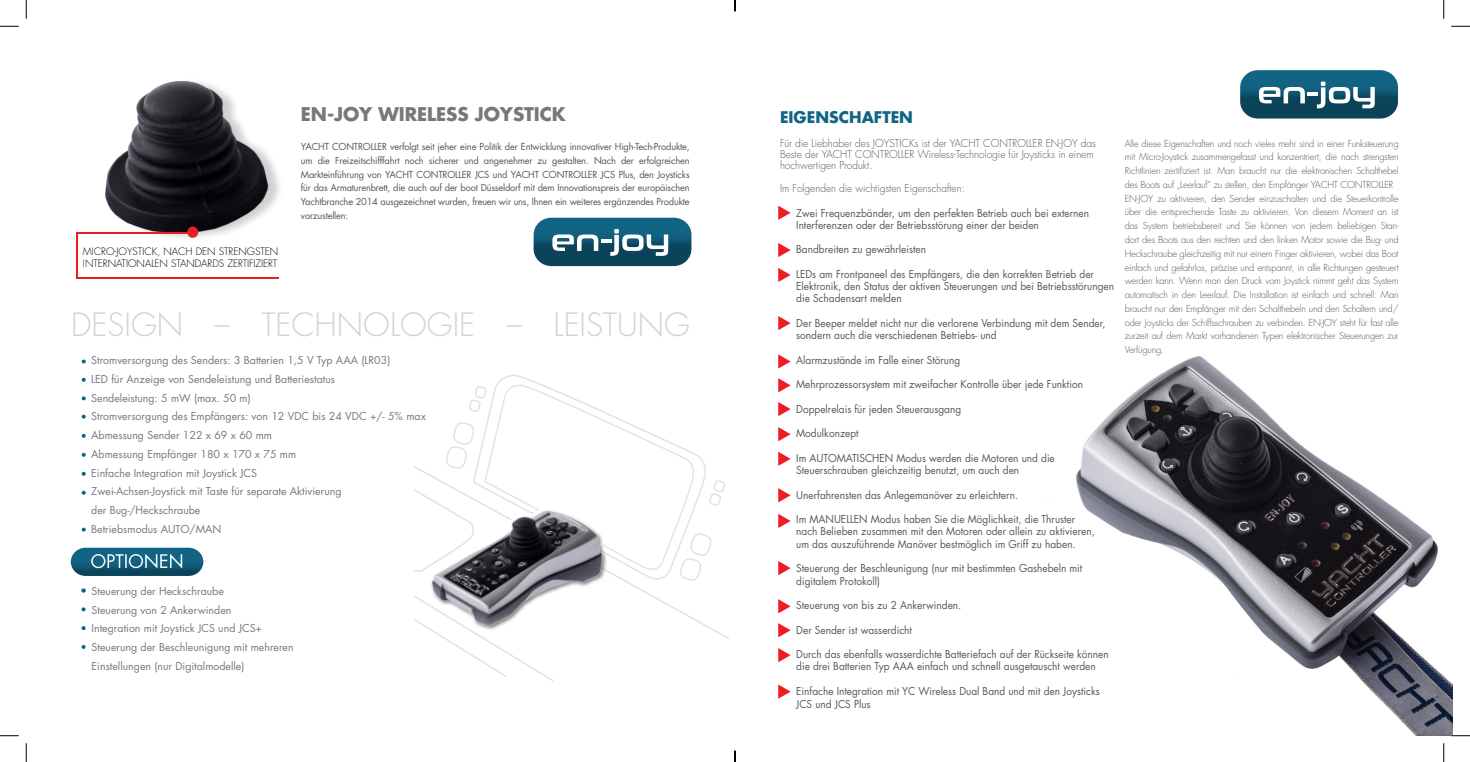
<style>
.page{position:relative;width:1470px;height:762px;background:#fff}
.page>*{position:absolute;margin:0;border:0;box-sizing:border-box;transform-origin:0 0}
.t1{font:300 31.25px "Futura Std";color:#d1d2d4}
.t2{font:700 18.38px "Futura Std";letter-spacing:-.005em;color:#76787b}
.t3{font:700 15.62px "Futura Std";color:#126485}
.t4{font:10.62px/12.2px "Futura Std";color:#57585a;scale:.95 1}
.t5{font:10.62px "Futura Std";color:#76787b}
.t6{font:300 10.62px/11.2px "Futura Std";color:#57585a;scale:.95 1}
.t7{font:300 10px "Futura Std";letter-spacing:-.005em;color:#000}
.t8{font:300 9.38px/13.8px "Futura Std";letter-spacing:-.02em;color:#57585a;text-align:justify}
.t9{font:9.38px/13.8px "Futura Std";letter-spacing:-.02em;color:#57585a;text-align:justify}
</style>
<div class="page">
<img style="left:1076px;top:356px;width:376px;height:379px">
<svg style="left:778px;top:205px;width:13px;height:15px"></svg>
<svg style="left:778px;top:243px;width:13px;height:14px"></svg>
<svg style="left:778px;top:268px;width:13px;height:14px"></svg>
<svg style="left:778px;top:316px;width:13px;height:14px"></svg>
<svg style="left:778px;top:354px;width:13px;height:14px"></svg>
<svg style="left:778px;top:378px;width:13px;height:14px"></svg>
<svg style="left:778px;top:402px;width:13px;height:14px"></svg>
<svg style="left:778px;top:427px;width:13px;height:14px"></svg>
<svg style="left:778px;top:488px;width:13px;height:14px"></svg>
<svg style="left:778px;top:514px;width:13px;height:13px"></svg>
<svg style="left:778px;top:561px;width:13px;height:14px"></svg>
<svg style="left:778px;top:599px;width:13px;height:14px"></svg>
<svg style="left:534px;top:217px;width:157px;height:49px;background:#387188"></svg>
<svg style="left:1240px;top:70px;width:158px;height:48px;background:#377087"></svg>
<img style="left:105px;top:81px;width:175px;height:157px">
<hr style="left:76px;top:232px;width:122px;height:2px;background:#ee1d23">
<hr style="left:76px;top:277px;width:203px;height:2px;background:#ee1d23">
<div style="left:187px;top:226px;width:11px;height:12px;background:#ee1d23;border-radius:50%"></div>
<hr style="left:76px;top:232px;width:2px;height:47px;background:#ee1d23">
<svg style="left:778px;top:623px;width:13px;height:14px"></svg>
<svg style="left:778px;top:648px;width:13px;height:14px"></svg>
<svg style="left:778px;top:684px;width:13px;height:14px"></svg>
<svg style="left:778px;top:451px;width:13px;height:14px"></svg>
<svg style="left:414px;top:384px;width:315px;height:297px"></svg>
<svg style="left:81px;top:607px;width:5px;height:4px"></svg>
<svg style="left:81px;top:626px;width:5px;height:3px"></svg>
<svg style="left:81px;top:645px;width:5px;height:3px"></svg>
<svg style="left:81px;top:588px;width:5px;height:4px"></svg>
<svg style="left:82px;top:527px;width:4px;height:4px"></svg>
<svg style="left:82px;top:490px;width:4px;height:4px"></svg>
<svg style="left:82px;top:471px;width:4px;height:4px"></svg>
<svg style="left:82px;top:452px;width:4px;height:4px"></svg>
<svg style="left:82px;top:433px;width:4px;height:4px"></svg>
<svg style="left:82px;top:414px;width:4px;height:4px"></svg>
<svg style="left:82px;top:396px;width:4px;height:4px"></svg>
<svg style="left:82px;top:377px;width:4px;height:4px"></svg>
<svg style="left:82px;top:359px;width:4px;height:4px"></svg>
<svg style="left:71px;top:547px;width:132px;height:28px;background:#37758e"></svg>
<svg style="left:0;top:25px;width:19px;height:2px"></svg>
<svg style="left:1451px;top:25px;width:19px;height:2px"></svg>
<svg style="left:0;top:735px;width:19px;height:1px"></svg>
<svg style="left:1451px;top:734px;width:19px;height:2px"></svg>
<svg style="left:25px;top:0;width:2px;height:19px"></svg>
<svg style="left:25px;top:743px;width:2px;height:18px"></svg>
<svg style="left:1443px;top:0;width:1px;height:19px"></svg>
<svg style="left:1443px;top:743px;width:1px;height:18px"></svg>
<svg style="left:734px;top:0;width:2px;height:11px"></svg>
<svg style="left:734px;top:750px;width:2px;height:11px"></svg>
<p class="t2" style="left:301px;top:102px;width:266px">EN-JOY WIRELESS JOYSTICK</p>
<p class="t9" style="left:301px;top:140px;width:390px">YACHT CONTROLLER verfolgt seit jeher eine Politik der Entwicklung innovativer High-Tech-Produkte, um die Freizeitschifffahrt noch sicherer und angenehmer zu gestalten. Nach der erfolgreichen Markteinführung von YACHT CONTROLLER JCS und YACHT CONTROLLER JCS Plus, den Joysticks für das Armaturenbrett, die auch auf der boot Düsseldorf mit dem Innovationspreis der europäischen Yachtbranche 2014 ausgezeichnet wurden, freuen wir uns, Ihnen ein weiteres ergänzendes Produkte vorzustellen:</p>
<p class="t8" style="left:1125px;top:136px;width:275px">Alle diese Eigenschaften und noch vieles mehr sind in einer Funksteuerung mit Micro-Joystick zusammengefasst und konzentriert, die nach strengsten Richtlinien zertifiziert ist. Man braucht nur die elektronischen Schalthebel des Boots auf „Leerlauf“ zu stellen, den Empfänger YACHT CONTROLLER</p>
<p class="t3" style="left:780px;top:106px;width:135px">EIGENSCHAFTEN</p>
<p class="t6" style="left:780px;top:137px;width:334px">Für die Liebhaber des JOYSTICKs ist der YACHT CONTROLLER EN-JOY das<br>Beste der YACHT CONTROLLER Wireless-Technologie für Joysticks in einem hochwertigen Produkt.</p>
<p class="t6" style="left:780px;top:182px;width:196px">Im Folgenden die wichtigsten Eigenschaften:</p>
<p class="t4" style="left:796px;top:206px;width:310px">Zwei Frequenzbänder, um den perfekten Betrieb auch bei externen<br>Interferenzen oder der Betriebsstörung einer der beiden</p>
<p class="t4" style="left:796px;top:243px;width:138px">Bandbreiten zu gewährleisten</p>
<p class="t4" style="left:796px;top:268px;width:315px">LEDs am Frontpaneel des Empfängers, die den korrekten Betrieb der</p>
<p class="t4" style="left:796px;top:280px;width:336px">Elektronik, den Status der aktiven Steuerungen und bei Betriebsstörungen</p>
<p class="t4" style="left:796px;top:292px;width:112px">die Schadensart melden</p>
<p class="t4" style="left:796px;top:317px;width:327px">Der Beeper meldet nicht nur die verlorene Verbindung mit dem Sender,</p>
<p class="t4" style="left:796px;top:329px;width:213px">sondern auch die verschiedenen Betriebs- und</p>
<p class="t4" style="left:796px;top:353px;width:174px">Alarmzustände im Falle einer Störung</p>
<p class="t4" style="left:796px;top:378px;width:303px">Mehrprozessorsystem mit zweifacher Kontrolle über jede Funktion</p>
<p class="t4" style="left:796px;top:402px;width:175px">Doppelrelais für jeden Steuerausgang</p>
<p class="t4" style="left:796px;top:427px;width:67px">Modulkonzept</p>
<p class="t4" style="left:796px;top:451px;width:274px">Im AUTOMATISCHEN Modus werden die Motoren und die</p>
<p class="t4" style="left:796px;top:464px;width:236px">Steuerschrauben gleichzeitig benutzt, um auch den</p>
<p class="t4" style="left:796px;top:488px;width:235px">Unerfahrensten das Anlegemanöver zu erleichtern.</p>
<p class="t4" style="left:796px;top:513px;width:295px">Im MANUELLEN Modus haben Sie die Möglichkeit, die Thruster</p>
<p class="t4" style="left:796px;top:525px;width:316px">nach Belieben zusammen mit den Motoren oder allein zu aktivieren,</p>
<p class="t4" style="left:796px;top:537px;width:296px">um das auszuführende Manöver bestmöglich im Griff zu haben.</p>
<p class="t4" style="left:796px;top:562px;width:303px">Steuerung der Beschleunigung (nur mit bestimmten Gashebeln mit</p>
<p class="t4" style="left:796px;top:574px;width:90px">digitalem Protokoll)</p>
<p class="t4" style="left:796px;top:598px;width:175px">Steuerung von bis zu 2 Ankerwinden.</p>
<p class="t4" style="left:796px;top:623px;width:123px">Der Sender ist wasserdicht</p>
<p class="t4" style="left:796px;top:647px;width:331px">Durch das ebenfalls wasserdichte Batteriefach auf der Rückseite können</p>
<p class="t4" style="left:796px;top:660px;width:317px">die drei Batterien Typ AAA einfach und schnell ausgetauscht werden</p>
<p class="t4" style="left:796px;top:684px;width:321px">Einfache Integration mit YC Wireless Dual Band und mit den Joysticks</p>
<p class="t4" style="left:796px;top:697px;width:80px">JCS und JCS Plus</p>
<p class="t8" style="left:1125px;top:191px;width:275px">EN-JOY zu aktivieren, den Sender einzuschalten und die Steuerkontrolle über die entsprechende Taste zu aktivieren. Von diesem Moment an ist das System betriebsbereit und Sie können von jedem beliebigen Stan&shy;dort des Boots aus den rechten und den linken Motor sowie die Bug- und Heckschraube gleichzeitig mit nur einem Finger aktivieren, wobei das Boot einfach und gefahrlos, präzise und entspannt, in alle Richtungen gesteuert werden kann. Wenn man den Druck vom Joystick nimmt geht das System automatisch in den Leerlauf. Die Installation ist einfach und schnell: Man braucht nur den Empfänger mit den Schalthebeln und den Schaltern und/ oder Joysticks der Schiffsschrauben zu verbinden. EN-JOY steht für fast alle zurzeit auf dem Markt vorhandenen Typen elektronischer Steuerungen zur Verfügung.</p>
<p class="t7" style="left:83px;top:245px;width:197px">MICRO-JOYSTICK, NACH DEN STRENGSTEN</p>
<p class="t7" style="left:83px;top:257px;width:196px">INTERNATIONALEN STANDARDS ZERTIFIZIERT</p>
<p class="t1" style="left:71px;top:305px;width:620px">DESIGN – TECHNOLOGIE – LEISTUNG</p>
<p class="t5" style="left:91px;top:353px;width:301px">Stromversorgung des Senders: 3 Batterien 1,5 V Typ AAA (LR03)</p>
<p class="t5" style="left:91px;top:372px;width:245px">LED für Anzeige von Sendeleistung und Batteriestatus</p>
<p class="t5" style="left:91px;top:390px;width:161px">Sendeleistung: 5 mW (max. 50 m)</p>
<p class="t5" style="left:91px;top:409px;width:336px">Stromversorgung des Empfängers: von 12 VDC bis 24 VDC +/- 5% max</p>
<p class="t5" style="left:91px;top:428px;width:182px">Abmessung Sender 122 x 69 x 60 mm</p>
<p class="t5" style="left:91px;top:447px;width:206px">Abmessung Empfänger 180 x 170 x 75 mm</p>
<p class="t5" style="left:91px;top:465px;width:167px">Einfache Integration mit Joystick JCS</p>
<p class="t5" style="left:91px;top:484px;width:252px">Zwei-Achsen-Joystick mit Taste für separate Aktivierung</p>
<p class="t5" style="left:91px;top:503px;width:111px">der Bug-/Heckschraube</p>
<p class="t5" style="left:91px;top:522px;width:132px">Betriebsmodus AUTO/MAN</p>
<p class="t5" style="left:92px;top:583px;width:134px">Steuerung der Heckschraube</p>
<p class="t5" style="left:92px;top:602px;width:141px">Steuerung von 2 Ankerwinden</p>
<p class="t5" style="left:92px;top:621px;width:172px">Integration mit Joystick JCS und JCS+</p>
<p class="t5" style="left:92px;top:640px;width:204px">Steuerung der Beschleunigung mit mehreren</p>
<p class="t5" style="left:92px;top:658px;width:154px">Einstellungen (nur Digitalmodelle)</p>
</div>
